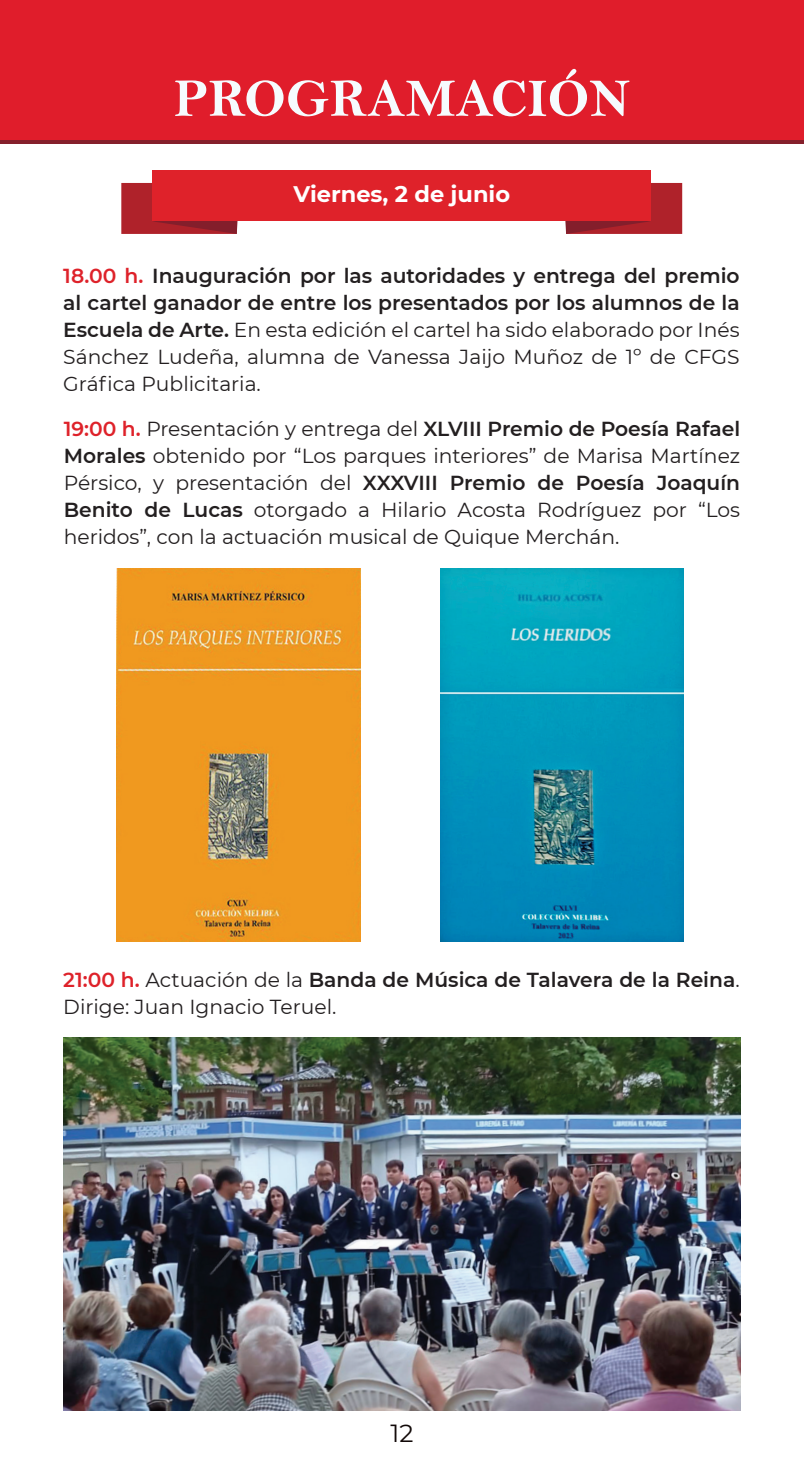
<style>
.page{position:relative;width:804px;height:1474px;background:#fff}
.page>*{position:absolute;margin:0;border:0;box-sizing:border-box;transform-origin:0 0}
.t1{font:54px "Bell MT Bold";color:#f6fbfe}
.t2{font:24.75px "Montserrat";color:#120908}
.t3{font:700 22.5px "Montserrat";color:#fff}
.t4{font:20.25px/27px "Montserrat";color:#231f20;text-align:justify}
.t5{font:600 20.25px/27px "Montserrat";color:#231f20;text-align:justify}
.s1{color:#de222a}
.s2{font-weight:400}
.s3{font-weight:600;color:#de222a}
.s4{font-weight:600}
</style>
<div class="page">
<div style="left:0;top:0;width:784px;height:140px;background:#e01d2b"></div>
<div style="left:784px;top:0;width:20px;height:140px;background:#e01d2b"></div>
<hr style="left:0;top:140px;width:784px;height:4px;background:#851f2b">
<hr style="left:784px;top:140px;width:20px;height:4px;background:#851f2b">
<svg style="left:565px;top:183px;width:117px;height:51px"></svg>
<svg style="left:121px;top:183px;width:116px;height:51px"></svg>
<div style="left:152px;top:170px;width:498px;height:51px;background:#df222a"></div>
<img style="left:64px;top:1037px;width:676px;height:373px">
<img style="left:116px;top:568px;width:244px;height:373px">
<img style="left:440px;top:568px;width:244px;height:373px">
<h1 class="t1" style="left:174px;top:66px;width:458px">PROGRAMACIÓN</h1>
<p class="t3" style="left:293px;top:178px;width:218px">Viernes, 2 de junio</p>
<p class="t5" style="left:63px;top:262px;width:678px"><span class="s1">18.00 h.</span> Inauguración por las autoridades y entrega del premio al cartel ganador de entre los presentados por los alumnos de la Escuela de Arte. <span class="s2">En esta edición el cartel ha sido elaborado por Inés Sánchez Ludeña, alumna de Vanessa Jaijo Muñoz de 1º de CFGS Gráfica Publicitaria.</span></p>
<p class="t4" style="left:64px;top:414px;width:678px"><span class="s3">19:00 h.</span> Presentación y entrega del <span class="s4">XLVIII Premio de Poesía Rafael Morales</span> obtenido por “Los parques interiores” de Marisa Martínez Pérsico, y presentación del <span class="s4">XXXVIII Premio de Poesía Joaquín Benito de Lucas</span> otorgado a Hilario Acosta Rodríguez por “Los heridos”, con la actuación musical de Quique Merchán.</p>
<p class="t4" style="left:63px;top:965px;width:678px"><span class="s3">21:00 h.</span> Actuación de la <span class="s4">Banda de Música de Talavera de la Reina</span>.<br>Dirige: Juan Ignacio Teruel.</p>
<p class="t2" style="left:390px;top:1416px;width:24px">12</p>
</div>
